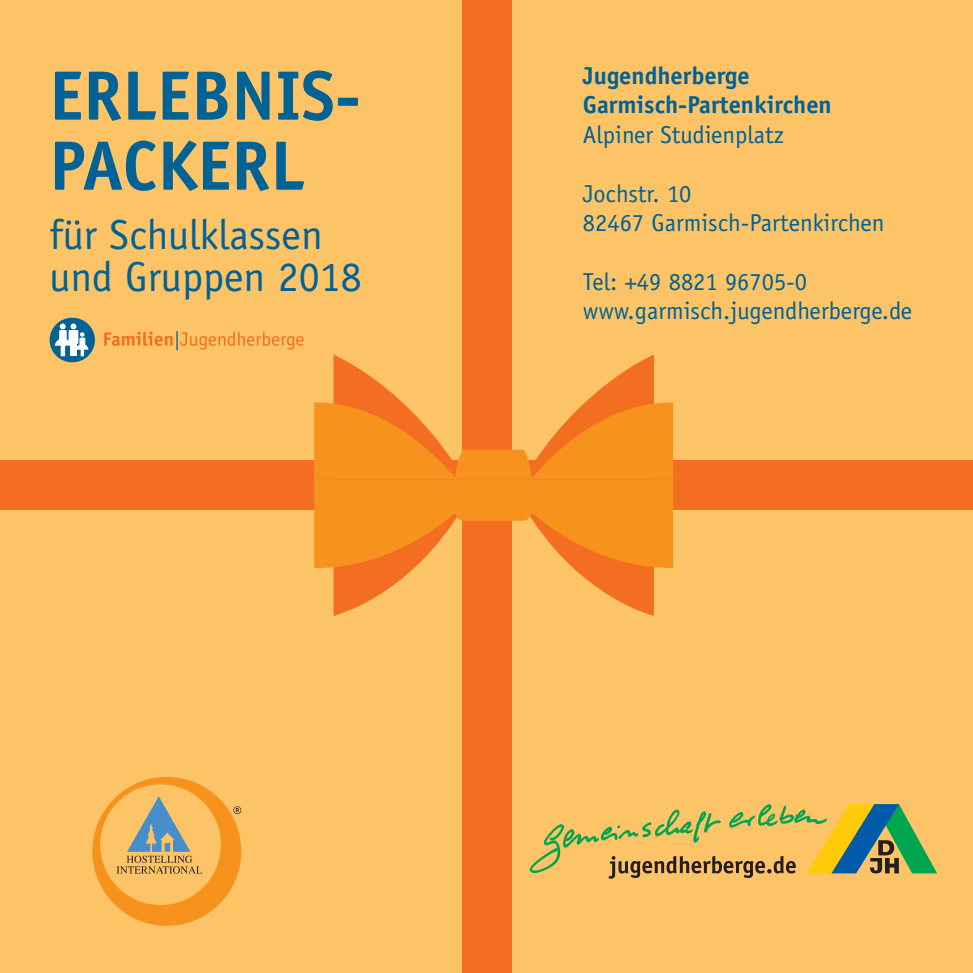
<style>
.page{position:relative;width:973px;height:973px;background:#fff}
.page>*{position:absolute;margin:0;border:0;box-sizing:border-box;transform-origin:0 0}
.t1{font:700 70px/70px "Officina Sans";color:#006295}
.t2{font:42px/42px "Officina Sans";color:#006295}
.t3{font:24.5px/29.4px "Officina Sans";color:#006295}
.t4{font:700 24.5px/29.4px "Officina Sans";color:#006295}
</style>
<div class="page">
<div style="left:0;top:0;width:972px;height:972px;background:#fdc367"></div>
<div style="left:461px;top:0;width:50px;height:972px;background:#f36e21"></div>
<div style="left:0;top:460px;width:972px;height:50px;background:#f36e21"></div>
<svg style="left:314px;top:354px;width:359px;height:261px"></svg>
<svg style="left:92px;top:777px;width:149px;height:148px"></svg>
<svg style="left:529px;top:804px;width:407px;height:74px"></svg>
<div style="left:50px;top:317px;width:45px;height:45px;background:#006295;border-radius:50%"></div>
<svg style="left:55px;top:323px;width:33px;height:33px"></svg>
<div style="left:69px;top:330px;width:9px;height:14px;background:#fff"></div>
<div style="left:70px;top:340px;width:7px;height:16px;background:#fff"></div>
<svg style="left:104px;top:331px;width:199px;height:19px"></svg>
<h1 class="t1" style="left:50px;top:60px;width:313px">ERLEBNIS-<br>PACKERL</h1>
<h2 class="t2" style="left:50px;top:214px;width:313px">für Schulklassen und Gruppen 2018</h2>
<p class="t4" style="left:583px;top:60px;width:250px">Jugendherberge<br>Garmisch-Partenkirchen</p>
<p class="t3" style="left:583px;top:120px;width:202px">Alpiner Studienplatz</p>
<p class="t3" style="left:583px;top:178px;width:303px">Jochstr. 10<br>82467 Garmisch-Partenkirchen</p>
<p class="t3" style="left:583px;top:267px;width:331px">Tel: +49 8821 96705-0 www.garmisch.jugendherberge.de</p>
</div>
